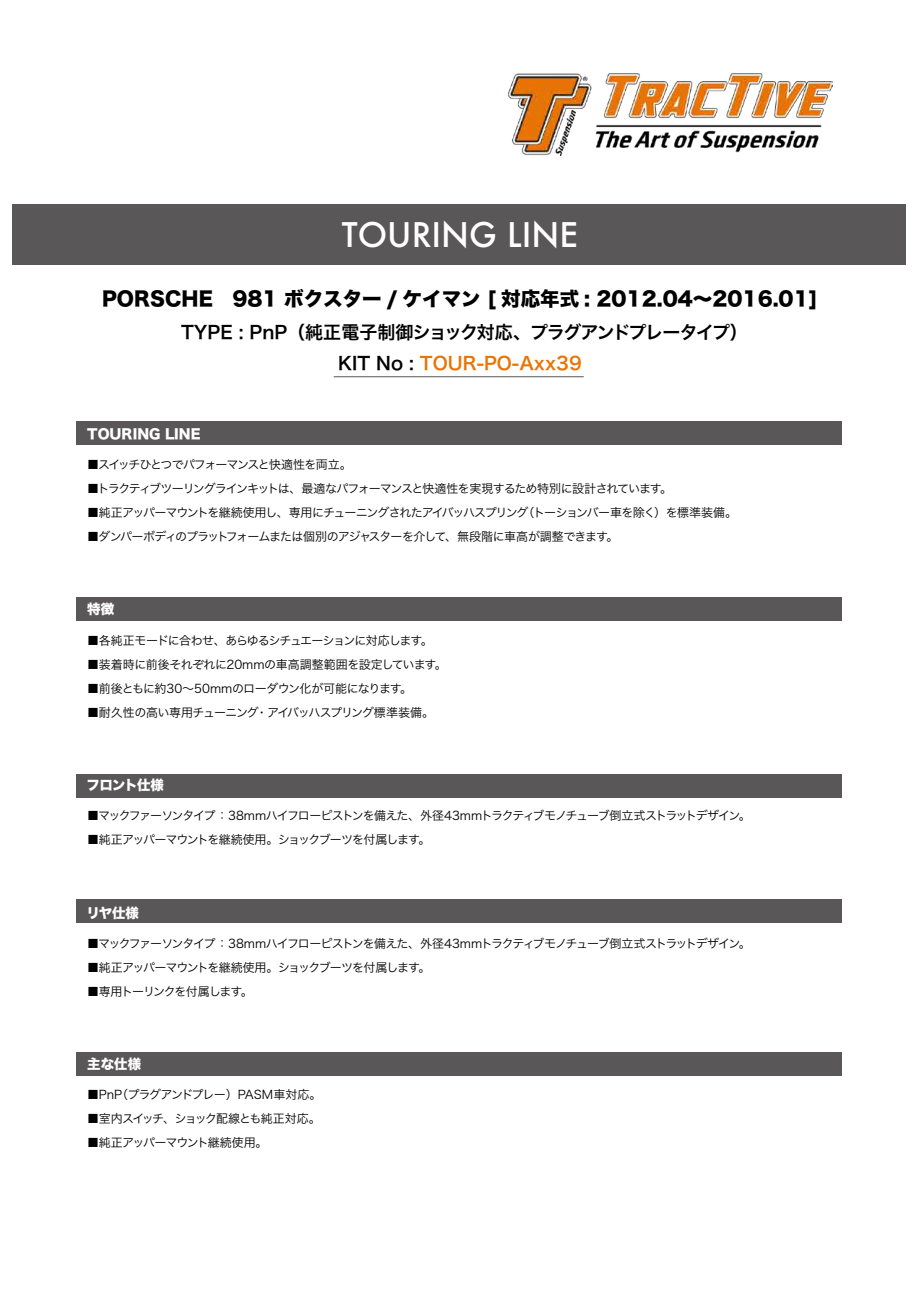
<style>
.page{position:relative;width:919px;height:1289px;background:#fff}
.page>*{position:absolute;margin:0;border:0;box-sizing:border-box;transform-origin:0 0}
.t1{font:500 33px "Futura";color:#fff}
.t2{font:19.5px "Hira Kaku Std W8";color:#000}
.t3{font:18px/31.5px "Hira Kaku Pro W6";color:#000;text-align:center}
.t4{font:13.5px "Hira Kaku Std W8";color:#fff}
.t5{font:12px "Hira Kaku Pro W3";letter-spacing:-.08em;color:#000}
.t6{font:12px "Hira Kaku Pro W3";letter-spacing:-.1em;color:#000}
.t7{font:12px "Hira Kaku Pro W3";letter-spacing:-.03em;color:#000}
.t8{font:12px "Hira Kaku Pro W3";letter-spacing:-.035em;color:#000}
.t9{font:12px "Hira Kaku Pro W3";letter-spacing:-.06em;color:#000}
.s1{color:#e87405}
</style>
<div class="page">
<img style="left:508px;top:74px;width:324px;height:81px">
<div style="left:13px;top:204px;width:893px;height:61px;background:#595757"></div>
<hr style="left:334px;top:376px;width:249px;height:1px;background:#595757">
<div style="left:77px;top:421px;width:765px;height:23px;background:#595757"></div>
<div style="left:77px;top:597px;width:765px;height:24px;background:#595757"></div>
<div style="left:77px;top:774px;width:765px;height:23px;background:#595757"></div>
<div style="left:77px;top:899px;width:765px;height:23px;background:#595757"></div>
<div style="left:77px;top:1052px;width:765px;height:23px;background:#595757"></div>
<h1 class="t1" style="left:342px;top:212px;width:238px">TOURING LINE</h1>
<h2 class="t2" style="left:102px;top:288px;width:717px">PORSCHE　981 ボクスター / ケイマン [ 対応年式 : 2012.04～2016.01]</h2>
<h3 class="t3" style="left:181px;top:315px;width:568px">TYPE : PnP（純正電子制御ショック対応、プラグアンドプレータイプ）<br>KIT No : <span class="s1">TOUR-PO-Axx39</span></h3>
<p class="t4" style="left:87px;top:426px;width:115px">TOURING LINE</p>
<p class="t5" style="left:87px;top:454px;width:266px">■スイッチひとつでパフォーマンスと快適性を両立。</p>
<p class="t5" style="left:87px;top:478px;width:586px">■トラクティブツーリングラインキットは、最適なパフォーマンスと快適性を実現するため特別に設計されています。</p>
<p class="t5" style="left:87px;top:502px;width:651px">■純正アッパーマウントを継続使用し、専用にチューニングされたアイバッハスプリング（トーションバー車を除く）を標準装備。</p>
<p class="t5" style="left:87px;top:526px;width:532px">■ダンパーボディのプラットフォームまたは個別のアジャスターを介して、無段階に車高が調整できます。</p>
<p class="t4" style="left:87px;top:602px;width:28px">特徴</p>
<p class="t5" style="left:87px;top:629px;width:347px">■各純正モードに合わせ、あらゆるシチュエーションに対応します。</p>
<p class="t7" style="left:87px;top:653px;width:361px">■装着時に前後それぞれに20mmの車高調整範囲を設定しています。</p>
<p class="t8" style="left:87px;top:677px;width:327px">■前後ともに約30～50mmのローダウン化が可能になります。</p>
<p class="t5" style="left:87px;top:701px;width:348px">■耐久性の高い専用チューニング・アイバッハスプリング標準装備。</p>
<p class="t4" style="left:87px;top:777px;width:79px">フロント仕様</p>
<p class="t6" style="left:87px;top:805px;width:665px">■マックファーソンタイプ ：38mmハイフローピストンを備えた、外径43mmトラクティブモノチューブ倒立式ストラットデザイン。</p>
<p class="t5" style="left:87px;top:829px;width:345px">■純正アッパーマウントを継続使用。ショックブーツを付属します。</p>
<p class="t4" style="left:86px;top:905px;width:54px">リヤ仕様</p>
<p class="t6" style="left:87px;top:932px;width:665px">■マックファーソンタイプ ：38mmハイフローピストンを備えた、外径43mmトラクティブモノチューブ倒立式ストラットデザイン。</p>
<p class="t5" style="left:87px;top:956px;width:345px">■純正アッパーマウントを継続使用。ショックブーツを付属します。</p>
<p class="t5" style="left:87px;top:980px;width:167px">■専用トーリンクを付属します。</p>
<p class="t4" style="left:87px;top:1056px;width:55px">主な仕様</p>
<p class="t9" style="left:87px;top:1084px;width:236px">■PnP（プラグアンドプレー）PASM車対応。</p>
<p class="t5" style="left:87px;top:1108px;width:235px">■室内スイッチ、ショック配線とも純正対応。</p>
<p class="t5" style="left:87px;top:1132px;width:182px">■純正アッパーマウント継続使用。</p>
</div>
